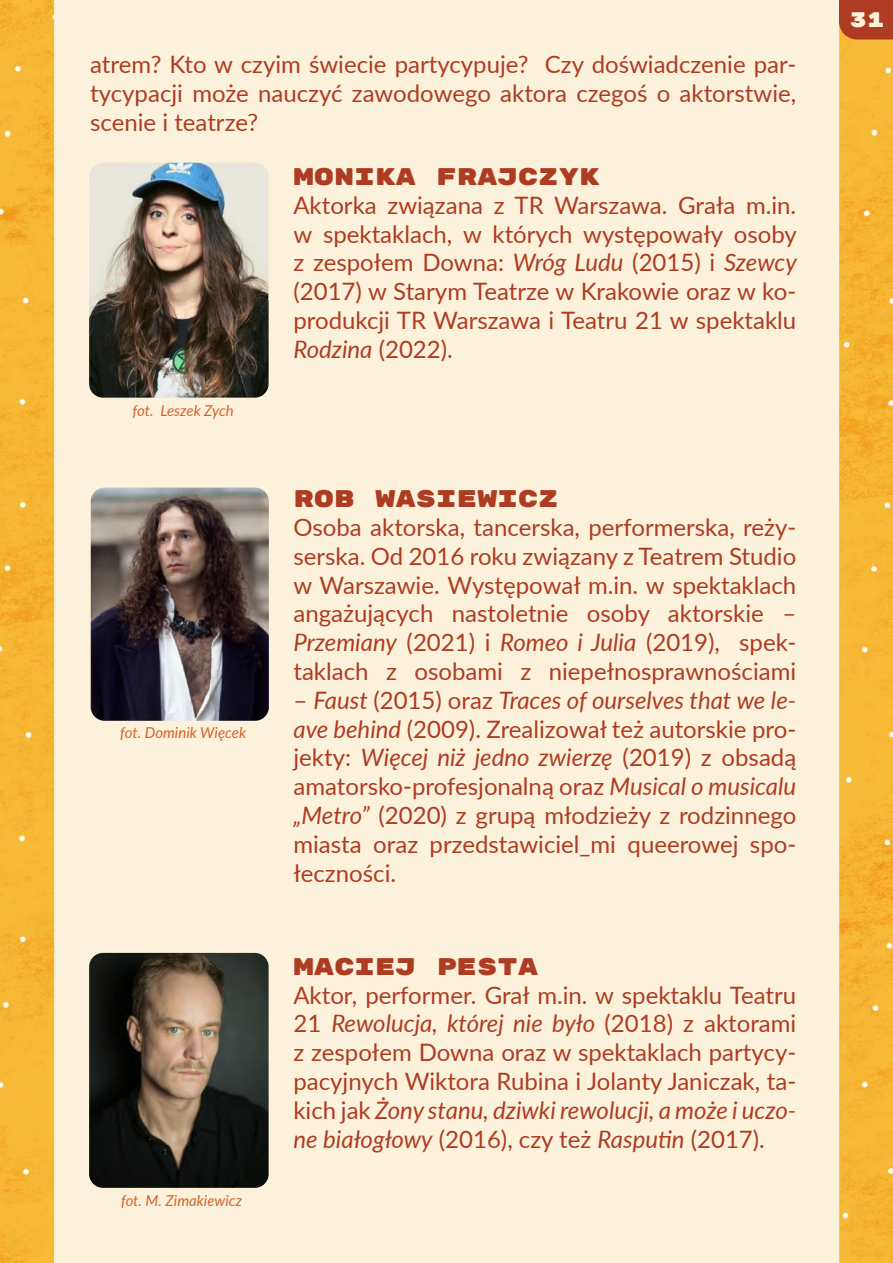
<style>
.page{position:relative;width:893px;height:1263px;background:#fff}
.page>*{position:absolute;margin:0;border:0;box-sizing:border-box;transform-origin:0 0}
.t1{font:24px/28.8px "Lato";color:#ae3c23;text-align:justify}
.t2{font:24px "Rubik Mono One";color:#ae3c23}
.t3{font:21px "Rubik Mono One";color:#fcf2db}
.t4{font:italic 15px "Lato";color:#d4612b}
.s1{font-style:italic}
</style>
<div class="page">
<img style="left:0;top:0;width:893px;height:1263px">
<div style="left:54px;top:0;width:785px;height:1263px;background:#fcf2db"></div>
<img style="left:91px;top:488px;width:178px;height:233px">
<img style="left:89px;top:163px;width:180px;height:235px">
<img style="left:89px;top:953px;width:180px;height:235px">
<div style="left:839px;top:0;width:54px;height:40px;background:#ae3c23"></div>
<p class="t1" style="left:90px;top:49px;width:708px">atrem? Kto w czyim świecie partycypuje? Czy doświadczenie par&shy;tycypacji może nauczyć zawodowego aktora czegoś o aktorstwie, scenie i teatrze?</p>
<p class="t2" style="left:293px;top:164px;width:308px">MONIKA FRAJCZYK</p>
<p class="t1" style="left:293px;top:190px;width:505px">Aktorka związana z TR Warszawa. Grała m.in. w spektaklach, w których występowały osoby z zespołem Downa: <span class="s1">Wróg Ludu</span> (2015) i <span class="s1">Szewcy </span>(2017) w Starym Teatrze w Krakowie oraz w ko&shy;produkcji TR Warszawa i Teatru 21 w spektaklu <span class="s1">Rodzina</span> (2022).</p>
<p class="t4" style="left:132px;top:400px;width:103px">fot. Leszek Zych</p>
<p class="t4" style="left:120px;top:722px;width:127px">fot. Dominik Więcek</p>
<p class="t4" style="left:121px;top:1190px;width:122px">fot. M. Zimakiewicz</p>
<p class="t2" style="left:293px;top:486px;width:267px">ROB WASIEWICZ</p>
<p class="t1" style="left:293px;top:512px;width:504px">Osoba aktorska, tancerska, performerska, reży&shy;serska. Od 2016 roku związany z Teatrem Studio w Warszawie. Występował m.in. w spektaklach angażujących nastoletnie osoby aktorskie – <span class="s1">Przemiany</span> (2021) i <span class="s1">Romeo i Julia</span> (2019), spek&shy;taklach z osobami z niepełnosprawnościami</p>
<p class="t1" style="left:293px;top:685px;width:504px">– <span class="s1">Faust</span> (2015) oraz <span class="s1">Traces of ourselves that we le&shy;ave behind</span> (2009). Zrealizował też autorskie pro&shy;jekty: <span class="s1">Więcej niż jedno zwierzę</span> (2019) z obsadą amatorsko-profesjonalną oraz <span class="s1">Musical o musicalu „Metro”</span> (2020) z grupą młodzieży z rodzinnego miasta oraz przedstawiciel_mi queerowej spo&shy;łeczności.</p>
<p class="t2" style="left:293px;top:954px;width:246px">MACIEJ PESTA</p>
<p class="t1" style="left:293px;top:979px;width:504px">Aktor, performer. Grał m.in. w spektaklu Teatru 21 <span class="s1">Rewolucja, której nie było</span> (2018) z aktorami z zespołem Downa oraz w spektaklach partycy&shy;pacyjnych Wiktora Rubina i Jolanty Janiczak, ta&shy;kich jak <span class="s1">Żony stanu, dziwki rewolucji, a może i uczo&shy;ne białogłowy</span> (2016), czy też <span class="s1">Rasputin</span> (2017).</p>
<p class="t3" style="left:849px;top:9px;width:37px">31</p>
</div>
